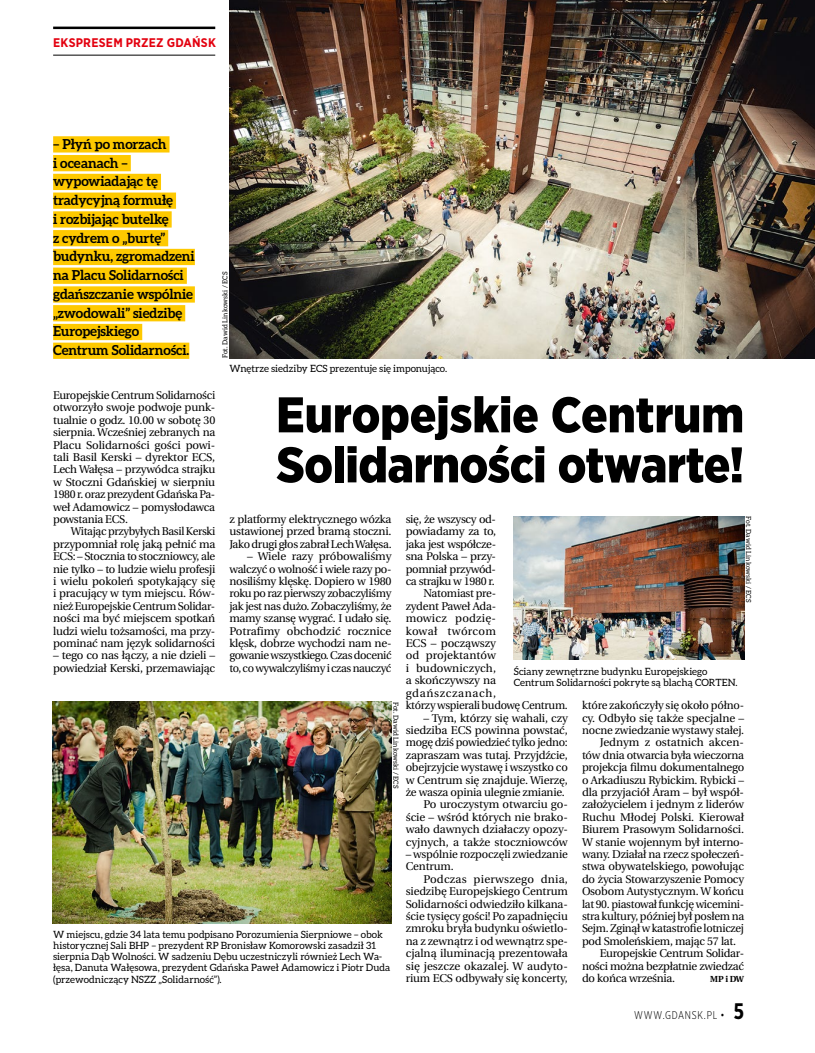
<style>
.page{position:relative;width:815px;height:1053px;background:#fff}
.page>*{position:absolute;margin:0;border:0;box-sizing:border-box;transform-origin:0 0}
.t1{font:900 50px/50px "Gotham Narrow";letter-spacing:-.005em;color:#000}
.t2{font:700 13.75px/18.8px "Aleo";letter-spacing:-.01em;color:#000}
.t3{font:700 12.5px "Gotham Narrow";letter-spacing:.02em;color:#e3000f}
.t4{font:11.25px/12.4px "Heuristica";letter-spacing:-.02em;color:#000;text-align:justify}
.t5{font:11.25px "Heuristica";color:#000}
.t6{font:300 11.25px "Gotham X Narrow";letter-spacing:.06em;color:#000}
.t7{font:11.25px "Heuristica";letter-spacing:.005em;color:#000}
.t8{font:11.25px "Heuristica";letter-spacing:.01em;color:#000}
.t9{font:11.25px "Heuristica";letter-spacing:.055em;color:#000}
.t10{font:11.25px "Heuristica";letter-spacing:.015em;color:#000}
.t11{font:11.25px "Heuristica";letter-spacing:.03em;color:#000}
.t12{font:10px/11.2px "Aleo";letter-spacing:.005em;color:#000}
.t13{font:700 8.75px "Heuristica";color:#000}
.t14{font:6.88px "Aleo";letter-spacing:.01em;color:#000}
.s1{font-weight:700;font-size:22.5px}
</style>
<div class="page">
<div style="left:53px;top:136px;width:117px;height:16px;background:#fec900"></div>
<div style="left:53px;top:155px;width:78px;height:16px;background:#fec900"></div>
<div style="left:53px;top:174px;width:108px;height:16px;background:#fec900"></div>
<div style="left:53px;top:192px;width:123px;height:17px;background:#fec900"></div>
<div style="left:53px;top:211px;width:119px;height:16px;background:#fec900"></div>
<div style="left:53px;top:230px;width:115px;height:16px;background:#fec900"></div>
<div style="left:53px;top:249px;width:142px;height:16px;background:#fec900"></div>
<div style="left:53px;top:267px;width:134px;height:17px;background:#fec900"></div>
<div style="left:53px;top:286px;width:142px;height:16px;background:#fec900"></div>
<div style="left:53px;top:305px;width:132px;height:16px;background:#fec900"></div>
<div style="left:53px;top:324px;width:89px;height:16px;background:#fec900"></div>
<div style="left:53px;top:342px;width:136px;height:17px;background:#fec900"></div>
<img style="left:514px;top:516px;width:230px;height:143px">
<img style="left:52px;top:701px;width:340px;height:222px">
<img style="left:229px;top:0;width:586px;height:358px">
<hr style="left:53px;top:27px;width:162px;height:2px;background:#000">
<hr style="left:53px;top:55px;width:162px;height:1px;background:#000">
<p class="t3" style="left:53px;top:34px;width:164px">EKSPRESEM PRZEZ GDAŃSK</p>
<p class="t2" style="left:53px;top:134px;width:143px">– Płyń po morzach<br>i oceanach – wypowiadając tę tradycyjną formułę<br>i rozbijając butelkę<br>z cydrem o „burtę” budynku, zgromadzeni na Placu Solidarności gdańszczanie wspólnie „zwodowali” siedzibę<br>Europejskiego<br>Centrum Solidarności.</p>
<p class="t14" style="left:221px;top:358px;width:88px;rotate:-90deg">Fot. Dawid Linkowski / ECS</p>
<p class="t12" style="left:229px;top:363px;width:219px">Wnętrze siedziby ECS prezentuje się imponująco.</p>
<p class="t4" style="left:53px;top:389px;width:164px">Europejskie Centrum Solidarności otworzyło swoje podwoje punk&shy;tualnie o godz. 10.00 w sobotę 30 sierpnia. Wcześniej zebranych na Placu Solidarności gości powi&shy;tali Basil Kerski – dyrektor ECS, Lech Wałęsa – przywódca strajku w Stoczni Gdańskiej w sierpniu 1980 r. oraz prezydent Gdańska Pa&shy;weł Adamowicz – pomysłodawca powstania ECS.</p>
<p class="t4" style="left:53px;top:525px;width:164px;text-indent:18px">Witając przybyłych Basil Kerski przypomniał rolę jaką pełnić ma ECS: – Stocznia to stoczniowcy, ale nie tylko – to ludzie wielu profesji i wielu pokoleń spotykający się i pracujący w tym miejscu. Rów&shy;nież Europejskie Centrum Solidar&shy;ności ma być miejscem spotkań ludzi wielu tożsamości, ma przy&shy;pominać nam język solidarności</p>
<p class="t4" style="left:53px;top:649px;width:164px">– tego co nas łączy, a nie dzieli – powiedział Kerski, przemawiając</p>
<h1 class="t1" style="left:276px;top:389px;width:469px">Europejskie Centrum<br>Solidarności otwarte!</h1>
<p class="t4" style="left:229px;top:513px;width:164px">z platformy elektrycznego wózka ustawionej przed bramą stoczni.<br>Jako drugi głos zabrał Lech Wałęsa.</p>
<p class="t4" style="left:229px;top:550px;width:164px;text-indent:18px">– Wiele razy próbowaliśmy walczyć o wolność i wiele razy po&shy;nosiliśmy klęskę. Dopiero w 1980 roku po raz pierwszy zobaczyliśmy jak jest nas dużo. Zobaczyliśmy, że mamy szansę wygrać. I udało się.<br>Potrafimy obchodzić rocznice klęsk, dobrze wychodzi nam ne&shy;gowanie wszystkiego. Czas docenić to, co wywalczyliśmy i czas nauczyć</p>
<p class="t4" style="left:406px;top:513px;width:92px">się, że wszyscy od-</p>
<p class="t4" style="left:406px;top:525px;width:92px">powiadamy za to,</p>
<p class="t4" style="left:406px;top:538px;width:92px">jaka jest współcze-</p>
<p class="t4" style="left:406px;top:550px;width:92px">sna Polska – przy-</p>
<p class="t4" style="left:406px;top:562px;width:92px">pomniał przywód-</p>
<p class="t4" style="left:406px;top:575px;width:91px">ca strajku w 1980 r.</p>
<p class="t4" style="left:423px;top:587px;width:74px">Natomiast pre-</p>
<p class="t4" style="left:406px;top:600px;width:92px">zydent Paweł Ada-</p>
<p class="t10" style="left:406px;top:609px;width:92px">mowicz podzię-</p>
<p class="t11" style="left:406px;top:622px;width:92px">kował twórcom</p>
<p class="t4" style="left:406px;top:637px;width:92px">ECS – począwszy</p>
<p class="t7" style="left:406px;top:647px;width:92px">od projektantów</p>
<p class="t8" style="left:406px;top:659px;width:92px">i budowniczych,</p>
<p class="t4" style="left:406px;top:674px;width:92px">a skończywszy na</p>
<p class="t9" style="left:406px;top:684px;width:92px">gdańszczanach,</p>
<p class="t4" style="left:406px;top:699px;width:164px">którzy wspierali budowę Centrum.</p>
<p class="t4" style="left:406px;top:711px;width:164px;text-align:right">– Tym, którzy się wahali, czy siedziba ECS powinna powstać, mogę dziś powiedzieć tylko jedno: zapraszam was tutaj. Przyjdźcie, obejrzyjcie wystawę i wszystko co w Centrum się znajduje. Wierzę, że wasza opinia ulegnie zmianie.<br>Po uroczystym otwarciu go&shy;ście – wśród których nie brako&shy;wało dawnych działaczy opozy&shy;cyjnych, a także stoczniowców</p>
<p class="t4" style="left:406px;top:848px;width:164px">– wspólnie rozpoczęli zwiedzanie<br>Centrum.</p>
<p class="t4" style="left:406px;top:872px;width:164px;text-indent:18px">Podczas pierwszego dnia, siedzibę Europejskiego Centrum Solidarności odwiedziło kilkana&shy;ście tysięcy gości! Po zapadnięciu zmroku bryła budynku oświetlo&shy;na z zewnątrz i od wewnątrz spe&shy;cjalną iluminacją prezentowała się jeszcze okazalej. W audyto&shy;rium ECS odbywały się koncerty,</p>
<p class="t14" style="left:752px;top:516px;width:88px;rotate:90deg">Fot. Dawid Linkowski / ECS</p>
<p class="t12" style="left:514px;top:666px;width:225px">Ściany zewnętrzne budynku Europejskiego<br>Centrum Solidarności pokryte są blachą CORTEN.</p>
<p class="t4" style="left:582px;top:699px;width:164px">które zakończyły się około półno-</p>
<p class="t4" style="left:582px;top:711px;width:164px">cy. Odbyło się także specjalne –</p>
<p class="t4" style="left:582px;top:724px;width:164px">nocne zwiedzanie wystawy stałej.</p>
<p class="t5" style="left:600px;top:733px;width:146px">Jednym z ostatnich akcen-</p>
<p class="t4" style="left:582px;top:748px;width:164px">tów dnia otwarcia była wieczorna</p>
<p class="t4" style="left:582px;top:761px;width:164px">projekcja filmu dokumentalnego</p>
<p class="t4" style="left:582px;top:773px;width:164px">o Arkadiuszu Rybickim. Rybicki –</p>
<p class="t4" style="left:582px;top:786px;width:164px">dla przyjaciół Aram – był współ-</p>
<p class="t4" style="left:582px;top:798px;width:164px">założycielem i jednym z liderów</p>
<p class="t4" style="left:582px;top:810px;width:164px">Ruchu Młodej Polski. Kierował</p>
<p class="t4" style="left:582px;top:823px;width:164px">Biurem Prasowym Solidarności.</p>
<p class="t4" style="left:582px;top:835px;width:164px">W stanie wojennym był interno-</p>
<p class="t4" style="left:582px;top:848px;width:164px">wany. Działał na rzecz społeczeń-</p>
<p class="t4" style="left:582px;top:860px;width:164px">stwa obywatelskiego, powołując</p>
<p class="t4" style="left:582px;top:872px;width:164px">do życia Stowarzyszenie Pomocy</p>
<p class="t4" style="left:582px;top:885px;width:164px">Osobom Autystycznym. W końcu</p>
<p class="t4" style="left:582px;top:897px;width:164px">lat 90. piastował funkcję wicemini-</p>
<p class="t4" style="left:582px;top:910px;width:164px">stra kultury, później był posłem na</p>
<p class="t4" style="left:582px;top:922px;width:164px">Sejm. Zginął w katastrofie lotniczej</p>
<p class="t4" style="left:582px;top:934px;width:156px">pod Smoleńskiem, mając 57 lat.</p>
<p class="t4" style="left:600px;top:947px;width:146px">Europejskie Centrum Solidar-</p>
<p class="t4" style="left:582px;top:959px;width:164px">ności można bezpłatnie zwiedzać</p>
<p class="t4" style="left:582px;top:972px;width:95px">do końca września.</p>
<p class="t13" style="left:710px;top:971px;width:35px">MP i DW</p>
<p class="t14" style="left:400px;top:701px;width:88px;rotate:90deg">Fot. Dawid Linkowski / ECS</p>
<p class="t12" style="left:53px;top:928px;width:339px">W miejscu, gdzie 34 lata temu podpisano Porozumienia Sierpniowe – obok historycznej Sali BHP – prezydent RP Bronisław Komorowski zasadził 31 sierpnia Dąb Wolności. W sadzeniu Dębu uczestniczyli również Lech Wa&shy;łęsa, Danuta Wałęsowa, prezydent Gdańska Paweł Adamowicz i Piotr Duda (przewodniczący NSZZ „Solidarność”).</p>
<p class="t6" style="left:634px;top:1008px;width:111px">WWW.GDANSK.PL • <span class="s1">5</span></p>
</div>
